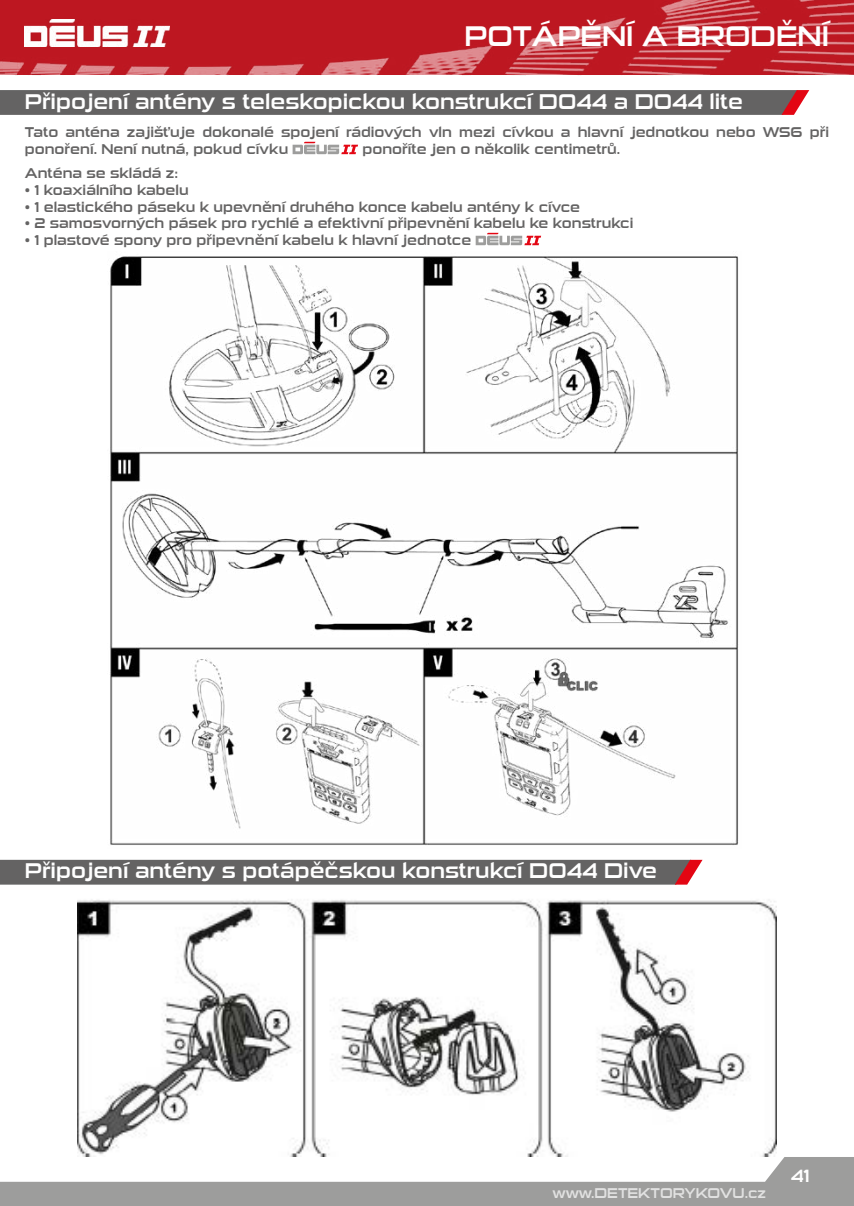
<style>
.page{position:relative;width:854px;height:1206px;background:#fff}
.page>*{position:absolute;margin:0;border:0;box-sizing:border-box;transform-origin:0 0}
.t1{font:28px "Sui Generis Rg";color:#fff}
.t2{font:21px "Sui Generis Rg";color:#fff}
.t3{font:17.5px "Sui Generis Rg";color:#fff}
.t4{font:14px/16.8px "Sui Generis Rg";color:#646363}
.t5{font:14px "Sui Generis Rg";color:#fff}
</style>
<div class="page">
<svg style="left:0;top:1156px;width:853px;height:49px;fill:#9d9d9c"></svg>
<img style="left:0;top:0;width:853px;height:75px">
<img style="left:25px;top:19px;width:144px;height:28px">
<img style="left:110px;top:256px;width:629px;height:589px">
<svg style="left:292px;top:142px;width:66px;height:12px"></svg>
<svg style="left:475px;top:233px;width:66px;height:12px"></svg>
<svg style="left:0;top:90px;width:809px;height:25px;background:#686464"></svg>
<div style="left:0;top:859px;width:702px;height:25px;background:#646363"></div>
<img style="left:77px;top:900px;width:699px;height:256px">
<h1 class="t1" style="left:464px;top:20px;width:366px">POTÁPĚNÍ A BRODĚNÍ</h1>
<h2 class="t2" style="left:25px;top:89px;width:719px">Připojení antény s teleskopickou konstrukcí D044 a D044 lite</h2>
<p class="t4" style="left:25px;top:124px;width:805px">Tato anténa zajišťuje dokonalé spojení rádiových vln mezi cívkou a hlavní jednotkou nebo WS6 při ponoření. Není nutná, pokud cívku</p>
<p class="t4" style="left:362px;top:141px;width:259px">ponoříte jen o několik centimetrů.</p>
<p class="t4" style="left:25px;top:165px;width:155px">Anténa se skládá z:</p>
<p class="t4" style="left:25px;top:182px;width:165px">• 1 koaxiálního kabelu</p>
<p class="t4" style="left:25px;top:198px;width:556px">• 1 elastického páseku k upevnění druhého konce kabelu antény k cívce</p>
<p class="t4" style="left:25px;top:215px;width:610px">• 2 samosvorných pásek pro rychlé a efektivní připevnění kabelu ke konstrukci</p>
<p class="t4" style="left:25px;top:232px;width:448px">• 1 plastové spony pro připevnění kabelu k hlavní jednotce</p>
<h2 class="t2" style="left:25px;top:858px;width:633px">Připojení antény s potápěčskou konstrukcí D044 Dive</h2>
<p class="t5" style="left:552px;top:1185px;width:215px">www.DETEKTORYKOVU.cz</p>
<p class="t3" style="left:790px;top:1166px;width:20px">41</p>
</div>
